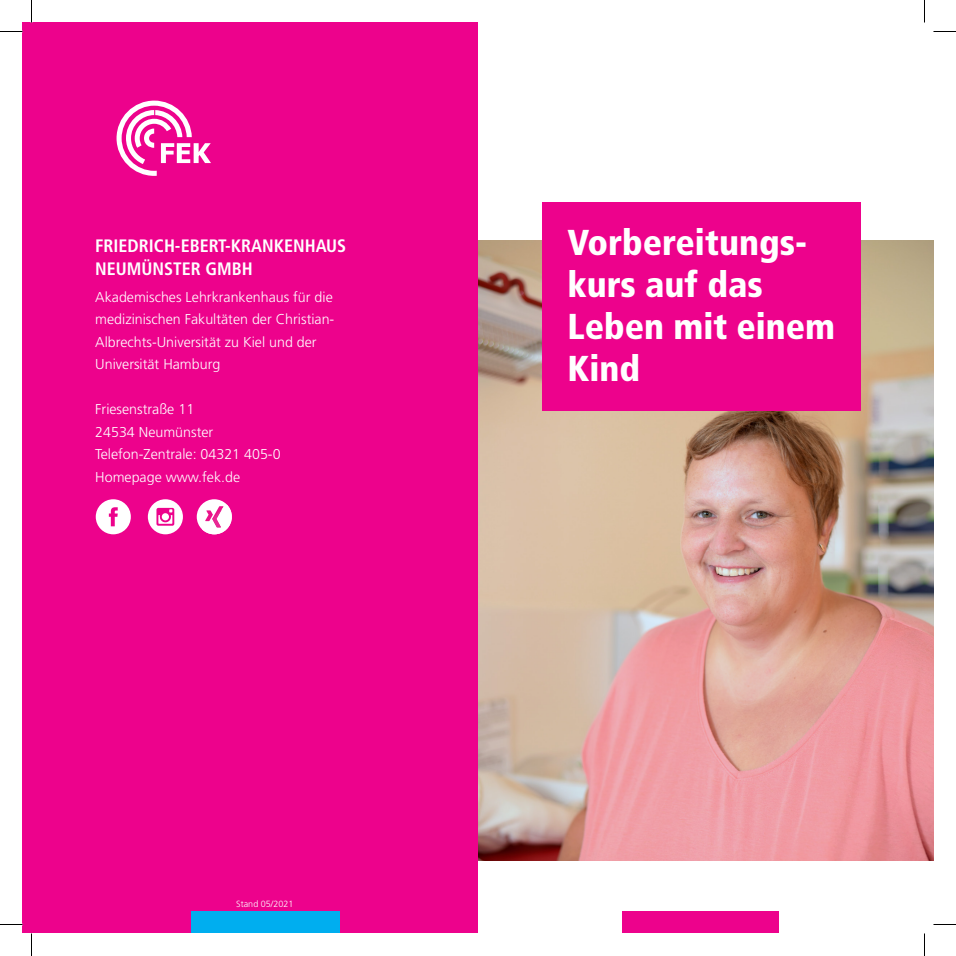
<style>
.page{position:relative;width:956px;height:956px;background:#fff}
.page>*{position:absolute;margin:0;border:0;box-sizing:border-box;transform-origin:0 0}
.t1{font:900 condensed 36px/42px "Frutiger LT Pro";color:#fff}
.t2{font:700 condensed 18px/22.5px "Frutiger LT Pro";color:#fff}
.t3{font:300 14.25px/22.5px "Frutiger LT Pro";color:#fff}
.t4{font:300 9px "Frutiger LT Pro";color:#fff}
</style>
<div class="page">
<img style="left:478px;top:241px;width:455px;height:620px">
<div style="left:623px;top:912px;width:156px;height:21px;background:#ed028c"></div>
<div style="left:542px;top:203px;width:319px;height:208px;background:#ed028c"></div>
<div style="left:23px;top:23px;width:455px;height:910px;background:#ed028c"></div>
<svg style="left:117px;top:101px;width:94px;height:75px"></svg>
<div style="left:191px;top:912px;width:149px;height:21px;background:#00aeef"></div>
<svg style="left:96px;top:499px;width:35px;height:35px"></svg>
<svg style="left:148px;top:499px;width:35px;height:35px"></svg>
<div style="left:197px;top:499px;width:35px;height:35px;background:#fff;border-radius:50%"></div>
<svg style="left:202px;top:504px;width:30px;height:30px"></svg>
<svg style="left:0;top:31px;width:22px;height:1px"></svg>
<svg style="left:933px;top:31px;width:23px;height:1px"></svg>
<svg style="left:0;top:924px;width:22px;height:1px"></svg>
<svg style="left:933px;top:924px;width:23px;height:1px"></svg>
<svg style="left:31px;top:0;width:1px;height:23px"></svg>
<svg style="left:31px;top:933px;width:1px;height:23px"></svg>
<svg style="left:924px;top:0;width:1px;height:23px"></svg>
<svg style="left:924px;top:933px;width:1px;height:23px"></svg>
<p class="t2" style="left:95px;top:235px;width:253px">FRIEDRICH-EBERT-KRANKENHAUS<br>NEUMÜNSTER GMBH</p>
<p class="t3" style="left:95px;top:285px;width:241px">Akademisches Lehrkrankenhaus für die medizinischen Fakultäten der Christian-Albrechts-Universität zu Kiel und der Universität Hamburg</p>
<p class="t3" style="left:95px;top:398px;width:187px">Friesenstraße 11<br>24534 Neumünster<br>Telefon-Zentrale: 04321 405-0<br>Homepage www.fek.de</p>
<p class="t4" style="left:236px;top:899px;width:59px">Stand 05/2021</p>
<h1 class="t1" style="left:568px;top:222px;width:269px">Vorbereitungs&shy;kurs auf das<br>Leben mit einem<br>Kind</h1>
</div>
